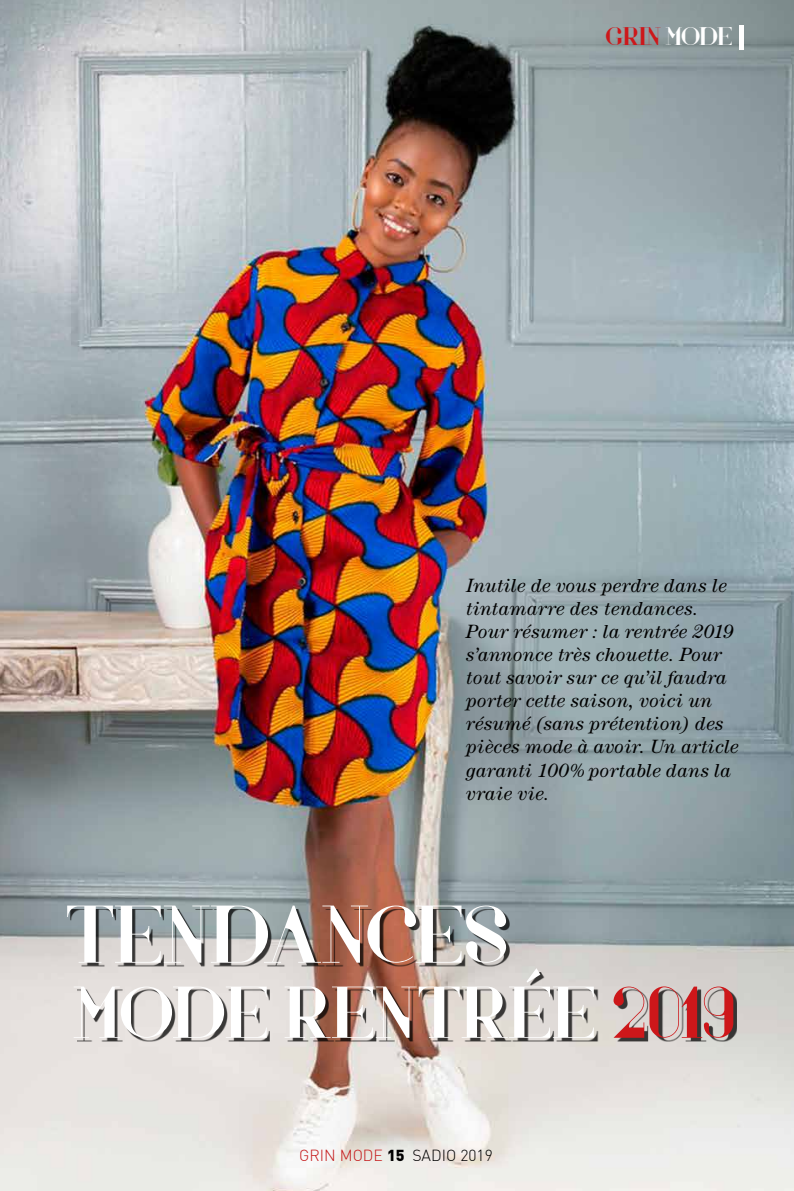
<style>
.page{position:relative;width:794px;height:1191px;background:#fff}
.page>*{position:absolute;margin:0;border:0;box-sizing:border-box;transform-origin:0 0}
.t1{font:84px "Voor";letter-spacing:-.01em;color:#fff}
.t2{font:75.25px "Voor";letter-spacing:-.005em;color:#fff}
.t3{font:26.25px "Voor";letter-spacing:-.03em;color:#cd171a}
.t4{font:italic 19.25px/23.1px "Century";letter-spacing:.015em;color:#000}
.t5{font:300 15.75px "DIN";color:#000}
.s1{color:#fff}
.s2{color:#cd171a}
.s3{color:#c41718}
.s4{font-weight:900}
</style>
<div class="page">
<img style="left:0;top:0;width:794px;height:1191px">
<div style="left:739px;top:25px;width:5px;height:25px;background:#fff"></div>
<div style="left:70px;top:909px;width:440px;height:57px;background:#000;opacity:.75"></div>
<div style="left:77px;top:971px;width:660px;height:70px;background:#000;opacity:.75"></div>
<h3 class="t3" style="left:605px;top:20px;width:129px">GRIN <span class="s1">MODE</span></h3>
<p class="t4" style="left:466px;top:573px;width:274px">Inutile de vous perdre dans le tintamarre des tendances.<br>Pour résumer : la rentrée 2019 s’annonce très chouette. Pour tout savoir sur ce qu’il faudra porter cette saison, voici un résumé (sans prétention) des pièces mode à avoir. Un article garanti 100% portable dans la vraie vie.</p>
<h1 class="t1" style="left:65px;top:885px;width:440px">TENDANCES</h1>
<h2 class="t2" style="left:74px;top:968px;width:663px">MODE RENTRÉE <span class="s2">2019</span></h2>
<p class="t5" style="left:299px;top:1145px;width:195px"><span class="s3">GRIN MODE</span> <span class="s4">15</span> SADIO 2019</p>
</div>
